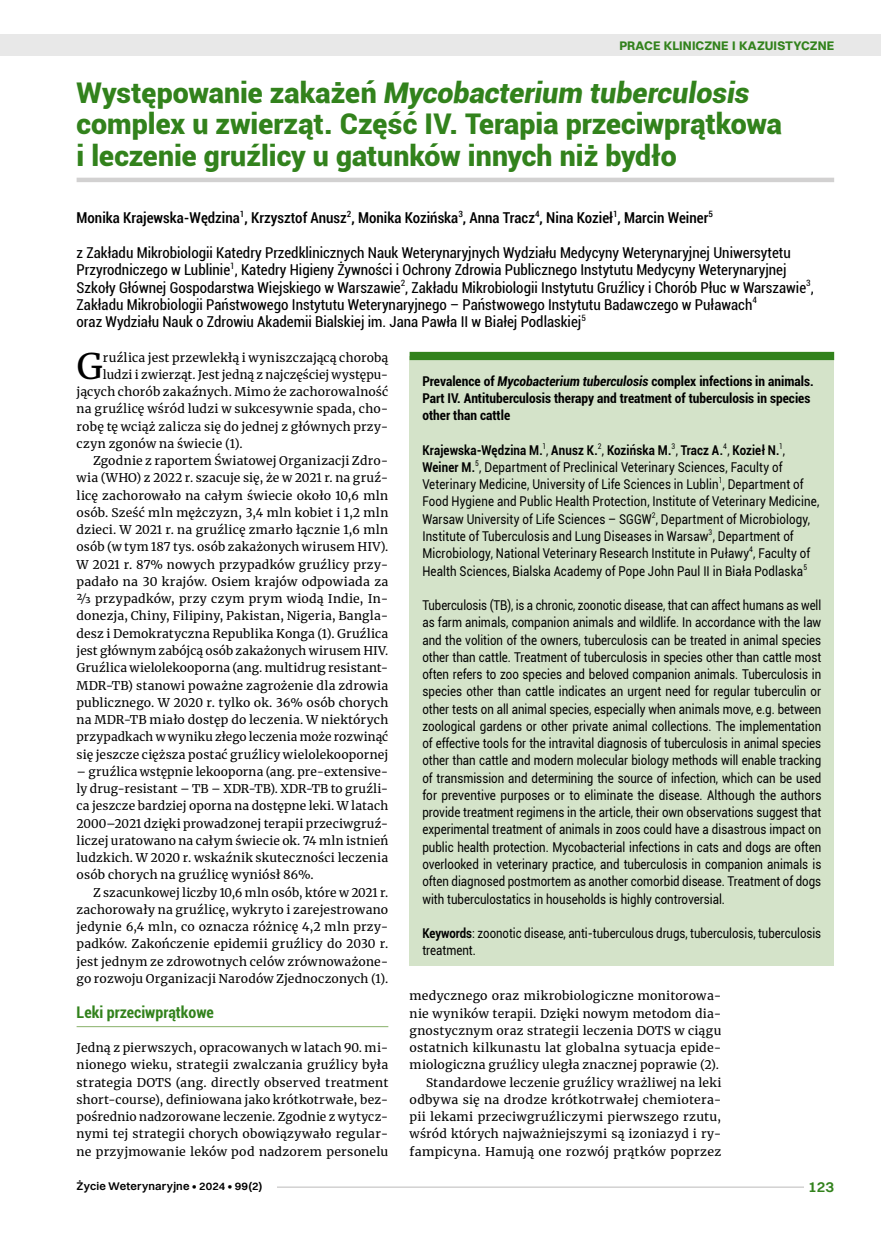
<style>
.page{position:relative;width:881px;height:1234px;background:#fff}
.page>*{position:absolute;margin:0;border:0;box-sizing:border-box;transform-origin:0 0}
.t1{font:35.25px "Merriweather";color:#000}
.t2{font:900 28.5px/31.5px "Roboto";color:#32821c}
.t3{font:700 condensed 16.05px "Roboto";color:#32821c}
.t4{font:condensed 15px/17.2px "Roboto";color:#000}
.t5{font:500 condensed 15px "Roboto";color:#000}
.t6{font:600 15px "Switzer";color:#32821c}
.t7{font:13.5px/17.2px "Roboto";letter-spacing:.01em;color:#000;text-align:justify;scale:.84 1}
.t8{font:13.5px/17.2px "Roboto";letter-spacing:.01em;color:#000;scale:.85 1}
.t9{font:700 condensed 13.5px/17.2px "Roboto";color:#000}
.t10{font:700 12.6px "Switzer";letter-spacing:.005em;color:#32821c}
.t11{font:12px/17.2px "Merriweather";letter-spacing:.015em;color:#000;text-align:justify}
.t12{font:600 11.25px "Switzer";letter-spacing:.015em;color:#000}
.s1{font-style:italic}
.s2{font-weight:700}
</style>
<div class="page">
<hr style="left:77px;top:1025px;width:311px;height:1px;background:#96ba7b">
<hr style="left:77px;top:178px;width:756px;height:4px;background:#d2d1d1">
<div style="left:409px;top:356px;width:424px;height:609px;background:#d4e3c9"></div>
<div style="left:409px;top:352px;width:424px;height:8px;background:#32821c"></div>
<div style="left:0;top:35px;width:880px;height:21px;background:#e8e8e8"></div>
<hr style="left:268px;top:1186px;width:565px;height:1px;background:#d2d1d1">
<div style="left:804px;top:1178px;width:29px;height:15px;background:#fff"></div>
<div style="left:77px;top:1180px;width:199px;height:13px;background:#fff"></div>
<p class="t10" style="left:619px;top:37px;width:216px">PRACE KLINICZNE I KAZUISTYCZNE</p>
<h2 class="t2" style="left:77px;top:75px;width:706px">Występowanie zakażeń <span class="s1">Mycobacterium tuberculosis </span>complex u zwierząt. Część IV. Terapia przeciwprątkowa i leczenie gruźlicy u gatunków innych niż bydło</h2>
<p class="t5" style="left:77px;top:207px;width:637px">Monika Krajewska-Wędzina<sup>1</sup>, Krzysztof Anusz<sup>2</sup>, Monika Kozińska<sup>3</sup>, Anna Tracz<sup>4</sup>, Nina Kozieł<sup>1</sup>, Marcin Weiner<sup>5</sup></p>
<p class="t4" style="left:77px;top:243px;width:738px">z Zakładu Mikrobiologii Katedry Przedklinicznych Nauk Weterynaryjnych Wydziału Medycyny Weterynaryjnej Uniwersytetu Przyrodniczego w Lublinie<sup>1</sup>, Katedry Higieny Żywności i Ochrony Zdrowia Publicznego Instytutu Medycyny Weterynaryjnej Szkoły Głównej Gospodarstwa Wiejskiego w Warszawie<sup>2</sup>, Zakładu Mikrobiologii Instytutu Gruźlicy i Chorób Płuc w Warszawie<sup>3</sup>, Zakładu Mikrobiologii Państwowego Instytutu Weterynaryjnego – Państwowego Instytutu Badawczego w Puławach<sup>4<br></sup>oraz Wydziału Nauk o Zdrowiu Akademii Bialskiej im. Jana Pawła II w Białej Podlaskiej<sup>5</sup></p>
<h1 class="t1" style="left:77px;top:341px;width:28px">G</h1>
<p class="t11" style="left:103px;top:348px;width:287px">ruźlica jest przewlekłą i wyniszczającą chorobą</p>
<p class="t11" style="left:103px;top:365px;width:287px">ludzi i zwierząt. Jest jedną z najczęściej występu-</p>
<p class="t11" style="left:77px;top:382px;width:313px">jących chorób zakaźnych. Mimo że zachorowalność</p>
<p class="t11" style="left:77px;top:400px;width:313px">na gruźlicę wśród ludzi w sukcesywnie spada, cho-</p>
<p class="t11" style="left:77px;top:417px;width:313px">robę tę wciąż zalicza się do jednej z głównych przy-</p>
<p class="t11" style="left:77px;top:434px;width:167px">czyn zgonów na świecie (1).</p>
<p class="t11" style="left:93px;top:451px;width:296px">Zgodnie z raportem Światowej Organizacji Zdro-</p>
<p class="t11" style="left:77px;top:469px;width:313px">wia (WHO) z 2022 r. szacuje się, że w 2021 r. na gruź-</p>
<p class="t11" style="left:77px;top:486px;width:313px">licę zachorowało na całym świecie około 10,6 mln</p>
<p class="t11" style="left:77px;top:503px;width:313px">osób. Sześć mln mężczyzn, 3,4 mln kobiet i 1,2 mln</p>
<p class="t11" style="left:77px;top:520px;width:313px">dzieci. W 2021 r. na gruźlicę zmarło łącznie 1,6 mln</p>
<p class="t11" style="left:77px;top:538px;width:313px">osób (w tym 187 tys. osób zakażonych wirusem HIV).</p>
<p class="t11" style="left:77px;top:555px;width:313px">W 2021 r. 87% nowych przypadków gruźlicy przy-</p>
<p class="t11" style="left:77px;top:572px;width:313px">padało na 30 krajów. Osiem krajów odpowiada za</p>
<p class="t11" style="left:77px;top:589px;width:313px">⅔ przypadków, przy czym prym wiodą Indie, In-</p>
<p class="t11" style="left:77px;top:607px;width:313px">donezja, Chiny, Filipiny, Pakistan, Nigeria, Bangla-</p>
<p class="t11" style="left:77px;top:624px;width:313px">desz i Demokratyczna Republika Konga (1). Gruźlica</p>
<p class="t11" style="left:77px;top:641px;width:313px">jest głównym zabójcą osób zakażonych wirusem HIV.</p>
<p class="t11" style="left:77px;top:658px;width:313px">Gruźlica wielolekooporna (ang. multidrug resistant-</p>
<p class="t11" style="left:77px;top:676px;width:313px">MDR-TB) stanowi poważne zagrożenie dla zdrowia</p>
<p class="t11" style="left:77px;top:693px;width:313px">publicznego. W 2020 r. tylko ok. 36% osób chorych</p>
<p class="t11" style="left:77px;top:710px;width:313px">na MDR-TB miało dostęp do leczenia. W niektórych</p>
<p class="t11" style="left:77px;top:727px;width:313px">przypadkach w wyniku złego leczenia może rozwinąć</p>
<p class="t11" style="left:77px;top:745px;width:313px">się jeszcze cięższa postać gruźlicy wielolekoopornej</p>
<p class="t11" style="left:77px;top:762px;width:313px">– gruźlica wstępnie lekooporna (ang. pre-extensive&shy;ly drug-resistant – TB – XDR-TB). XDR-TB to gruźli&shy;ca jeszcze bardziej oporna na dostępne leki. W latach 2000–2021 dzięki prowadzonej terapii przeciwgruź&shy;liczej uratowano na całym świecie ok. 74 mln istnień ludzkich. W 2020 r. wskaźnik skuteczności leczenia osób chorych na gruźlicę wyniósł 86%.</p>
<p class="t11" style="left:77px;top:883px;width:313px;text-indent:16px">Z szacunkowej liczby 10,6 mln osób, które w 2021 r. zachorowały na gruźlicę, wykryto i zarejestrowano jedynie 6,4 mln, co oznacza różnicę 4,2 mln przy&shy;padków. Zakończenie epidemii gruźlicy do 2030 r. jest jednym ze zdrowotnych celów zrównoważone&shy;go rozwoju Organizacji Narodów Zjednoczonych (1).</p>
<h3 class="t3" style="left:77px;top:1000px;width:139px">Leki przeciwprątkowe</h3>
<p class="t11" style="left:77px;top:1038px;width:313px">Jedną z pierwszych, opracowanych w latach 90. mi&shy;nionego wieku, strategii zwalczania gruźlicy była strategia DOTS (ang. directly observed treatment short-course), definiowana jako krótkotrwałe, bez&shy;pośrednio nadzorowane leczenie. Zgodnie z wytycz&shy;nymi tej strategii chorych obowiązywało regular&shy;ne przyjmowanie leków pod nadzorem personelu</p>
<p class="t9" style="left:422px;top:371px;width:392px">Prevalence of <span class="s1">Mycobacterium tuberculosis</span> complex infections in animals.<br>Part IV. Antituberculosis therapy and treatment of tuberculosis in species other than cattle</p>
<p class="t8" style="left:422px;top:440px;width:468px"><span class="s2">Krajewska-Wędzina M.</span><sup>1</sup>, <span class="s2">Anusz K.</span><sup>2</sup>, <span class="s2">Kozińska M.</span><sup>3</sup>, <span class="s2">Tracz A.</span><sup>4</sup>, <span class="s2">Kozieł N.</span><sup>1</sup>, <span class="s2">Weiner M.</span><sup>5</sup>, Department of Preclinical Veterinary Sciences, Faculty of Veterinary Medicine, University of Life Sciences in Lublin<sup>1</sup>, Department of Food Hygiene and Public Health Protection, Institute of Veterinary Medicine, Warsaw University of Life Sciences – SGGW<sup>2</sup>, Department of Microbiology, Institute of Tuberculosis and Lung Diseases in Warsaw<sup>3</sup>, Department of Microbiology, National Veterinary Research Institute in Puławy<sup>4</sup>, Faculty of Health Sciences, Bialska Academy of Pope John Paul II in Biała Podlaska<sup>5</sup></p>
<p class="t7" style="left:422px;top:596px;width:476px">Tuberculosis (TB), is a chronic, zoonotic disease, that can affect humans as well as farm animals, companion animals and wildlife. In accordance with the law and the volition of the owners, tuberculosis can be treated in animal species other than cattle. Treatment of tuberculosis in species other than cattle most often refers to zoo species and beloved companion animals. Tuberculosis in species other than cattle indicates an urgent need for regular tuberculin or other tests on all animal species, especially when animals move, e.g. between zoological gardens or other private animal collections. The implementation of effective tools for the intravital diagnosis of tuberculosis in animal species other than cattle and modern molecular biology methods will enable tracking of transmission and determining the source of infection, which can be used for preventive purposes or to eliminate the disease. Although the authors provide treatment regimens in the article, their own observations suggest that experimental treatment of animals in zoos could have a disastrous impact on public health protection. Mycobacterial infections in cats and dogs are often overlooked in veterinary practice, and tuberculosis in companion animals is often diagnosed postmortem as another comorbid disease. Treatment of dogs with tuberculostatics in households is highly controversial.</p>
<p class="t8" style="left:422px;top:923px;width:470px"><span class="s2">Keywords</span>: zoonotic disease, anti-tuberculous drugs, tuberculosis, tuberculosis treatment.</p>
<p class="t11" style="left:409px;top:986px;width:313px;text-align:right">medycznego oraz mikrobiologiczne monitorowa&shy;nie wyników terapii. Dzięki nowym metodom dia&shy;gnostycznym oraz strategii leczenia DOTS w ciągu ostatnich kilkunastu lat globalna sytuacja epide&shy;miologiczna gruźlicy uległa znacznej poprawie (2).<br>Standardowe leczenie gruźlicy wrażliwej na leki odbywa się na drodze krótkotrwałej chemiotera&shy;pii lekami przeciwgruźliczymi pierwszego rzutu, wśród których najważniejszymi są izoniazyd i ry&shy;fampicyna. Hamują one rozwój prątków poprzez</p>
<p class="t12" style="left:77px;top:1179px;width:187px">Życie Weterynaryjne • 2024 • 99(2)</p>
<p class="t6" style="left:807px;top:1177px;width:27px">123</p>
</div>
